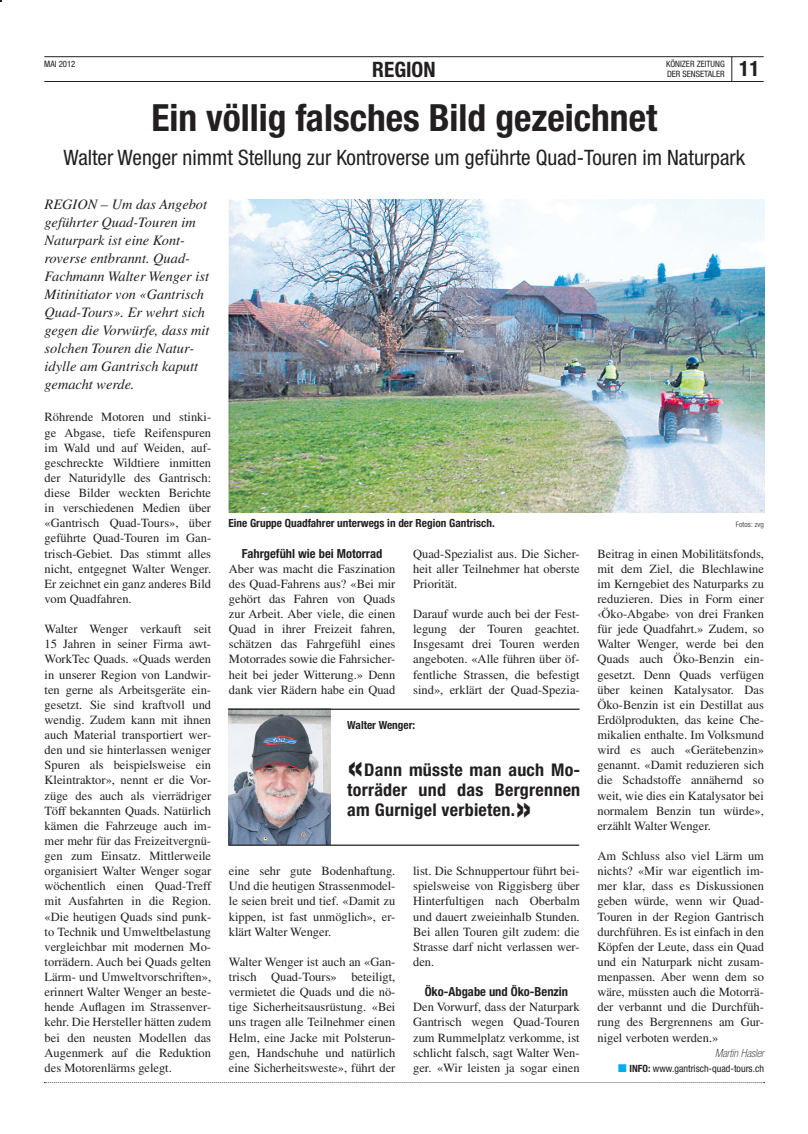
<style>
.page{position:relative;width:808px;height:1134px;background:#fff}
.page>*{position:absolute;margin:0;border:0;box-sizing:border-box;transform-origin:0 0}
.t1{font:700 condensed 37.5px "Helvetica Neue LT Std";color:#231f20}
.t2{font:condensed 21.25px "Helvetica Neue LT Std";color:#231f20}
.t3{font:700 condensed 21.25px "Helvetica Neue LT Std";color:#231f20}
.t4{font:700 condensed 17.5px/20px "Helvetica Neue LT Std";letter-spacing:.015em;color:#231f20;text-align:justify}
.t5{font:italic 14.38px/18px "Times LT Std";color:#231f20}
.t6{font:12.5px/15.1px "Times LT Std";color:#231f20;text-align:justify}
.t7{font:700 condensed 12.5px "Helvetica Neue LT Std";color:#231f20}
.t8{font:700 condensed 11.25px "Helvetica Neue LT Std";color:#231f20}
.t9{font:italic 100 condensed 11.25px "Helvetica Neue LT Std";color:#231f20}
.t10{font:condensed 10px "Helvetica Neue LT Std";color:#231f20}
.t11{font:condensed 8.75px "Helvetica Neue LT Std";color:#231f20}
.t12{font:300 condensed 7.5px "Helvetica Neue LT Std";letter-spacing:.015em;color:#231f20}
.s1{color:#00aeef}
.s2{font-weight:700}
.s3{font-size:37.5px}
</style>
<div class="page">
<hr style="left:44px;top:56px;width:720px;height:1px;background:#231f20">
<hr style="left:44px;top:81px;width:720px;height:1px;background:#231f20">
<svg style="left:44px;top:1082px;width:721px;height:1px"></svg>
<svg style="left:731px;top:57px;width:1px;height:24px"></svg>
<img style="left:228px;top:200px;width:536px;height:312px">
<img style="left:228px;top:710px;width:103px;height:134px">
<hr style="left:228px;top:709px;width:351px;height:1px;background:#231f20">
<hr style="left:228px;top:844px;width:351px;height:2px;background:#231f20">
<p class="t11" style="left:44px;top:59px;width:33px">MAI 2012</p>
<p class="t11" style="left:666px;top:59px;width:60px">Könizer zeitung</p>
<h2 class="t3" style="left:372px;top:56px;width:65px">region</h2>
<p class="t11" style="left:667px;top:69px;width:59px">Der Sensetaler</p>
<h2 class="t3" style="left:739px;top:56px;width:22px">11</h2>
<h1 class="t1" style="left:151px;top:95px;width:507px">Ein völlig falsches Bild gezeichnet</h1>
<h2 class="t2" style="left:63px;top:145px;width:683px">Walter Wenger nimmt Stellung zur Kontroverse um geführte Quad-Touren im Naturpark</h2>
<p class="t5" style="left:45px;top:195px;width:166px">REGION – Um das Angebot geführter Quad-Touren im<br>Naturpark ist eine Kont&shy;roverse entbrannt. Quad-<br>Fachmann Walter Wenger ist<br>Mitinitiator von «Gantrisch<br>Quad-Tours». Er wehrt sich gegen die Vorwürfe, dass mit solchen Touren die Natur&shy;idylle am Gantrisch kaputt gemacht werde.</p>
<p class="t6" style="left:45px;top:410px;width:168px">Röhrende Motoren und stinki&shy;ge Abgase, tiefe Reifenspuren im Wald und auf Weiden, auf&shy;geschreckte Wildtiere inmitten der Naturidylle des Gantrisch: diese Bilder weckten Berichte in verschiedenen Medien über «Gantrisch Quad-Tours», über geführte Quad-Touren im Gan&shy;trisch-Gebiet. Das stimmt alles nicht, entgegnet Walter Wenger.<br>Er zeichnet ein ganz anderes Bild vom Quadfahren.</p>
<p class="t6" style="left:45px;top:621px;width:168px">Walter Wenger verkauft seit 15 Jahren in seiner Firma awt-WorkTec Quads. «Quads werden in unserer Region von Landwir&shy;ten gerne als Arbeitsgeräte ein&shy;gesetzt. Sie sind kraftvoll und wendig. Zudem kann mit ihnen auch Material transportiert wer&shy;den und sie hinterlassen weniger Spuren als beispielsweise ein Kleintraktor», nennt er die Vor&shy;züge des auch als vierrädriger Töff bekannten Quads. Natürlich kämen die Fahrzeuge auch im&shy;mer mehr für das Freizeitvergnü&shy;gen zum Einsatz. Mittlerweile organisiert Walter Wenger sogar wöchentlich einen Quad-Treff mit Ausfahrten in die Region. «Die heutigen Quads sind punk&shy;to Technik und Umweltbelastung vergleichbar mit modernen Mo&shy;torrädern. Auch bei Quads gelten Lärm- und Umweltvorschriften», erinnert Walter Wenger an beste&shy;hende Auflagen im Strassenver&shy;kehr. Die Hersteller hätten zudem bei den neusten Modellen das Augenmerk auf die Reduktion des Motorenlärms gelegt.</p>
<p class="t8" style="left:228px;top:516px;width:268px">Eine Gruppe Quadfahrer unterwegs in der Region Gantrisch.</p>
<p class="t12" style="left:736px;top:520px;width:30px">Fotos: zvg</p>
<p class="t7" style="left:242px;top:545px;width:142px">Fahrgefühl wie bei Motorrad</p>
<p class="t6" style="left:229px;top:561px;width:168px">Aber was macht die Faszination des Quad-Fahrens aus? «Bei mir gehört das Fahren von Quads zur Arbeit. Aber viele, die einen Quad in ihrer Freizeit fahren, schätzen das Fahrgefühl eines Motorrades sowie die Fahrsicher&shy;heit bei jeder Witterung.» Denn dank vier Rädern habe ein Quad</p>
<p class="t6" style="left:597px;top:546px;width:168px">Beitrag in einen Mobilitätsfonds, mit dem Ziel, die Blechlawine im Kerngebiet des Naturparks zu reduzieren. Dies in Form einer ‹Öko-Abgabe› von drei Franken für jede Quadfahrt.» Zudem, so Walter Wenger, werde bei den Quads auch Öko-Benzin ein&shy;gesetzt. Denn Quads verfügen über keinen Katalysator. Das Öko-Benzin ist ein Destillat aus Erdölprodukten, das keine Che&shy;mikalien enthalte. Im Volksmund wird es auch «Gerätebenzin» genannt. «Damit reduzieren sich die Schadstoffe annähernd so weit, wie dies ein Katalysator bei normalem Benzin tun würde», erzählt Walter Wenger.</p>
<p class="t6" style="left:597px;top:848px;width:168px">Am Schluss also viel Lärm um nichts? «Mir war eigentlich im&shy;mer klar, dass es Diskussionen geben würde, wenn wir Quad-Touren in der Region Gantrisch durchführen. Es ist einfach in den Köpfen der Leute, dass ein Quad und ein Naturpark nicht zusam&shy;menpassen. Aber wenn dem so wäre, müssten auch die Motorrä&shy;der verbannt und die Durchfüh&shy;rung des Bergrennens am Gur&shy;nigel verboten werden.»</p>
<p class="t9" style="left:715px;top:1046px;width:50px">Martin Hasler</p>
<p class="t10" style="left:618px;top:1062px;width:147px"><span class="s1">■</span> <span class="s2">INFO:</span> www.gantrisch-quad-tours.ch</p>
<p class="t6" style="left:413px;top:546px;width:168px">Quad-Spezialist aus. Die Sicher&shy;heit aller Teilnehmer hat oberste Priorität.</p>
<p class="t6" style="left:413px;top:606px;width:168px">Darauf wurde auch bei der Fest&shy;legung der Touren geachtet.<br>Insgesamt drei Touren werden angeboten. «Alle führen über öf&shy;fentliche Strassen, die befestigt sind», erklärt der Quad-Spezia-</p>
<p class="t8" style="left:347px;top:718px;width:69px">Walter Wenger:</p>
<h3 class="t4" style="left:347px;top:759px;width:235px"><span class="s3">«</span>Dann müsste man auch Mo&shy;torräder und das Bergrennen am Gurnigel verbieten.<span class="s3">»</span></h3>
<p class="t6" style="left:413px;top:863px;width:168px">list. Die Schnuppertour führt bei&shy;spielsweise von Riggisberg über Hinterfultigen nach Oberbalm und dauert zweieinhalb Stunden.<br>Bei allen Touren gilt zudem: die Strasse darf nicht verlassen wer&shy;den.</p>
<p class="t7" style="left:425px;top:984px;width:145px">Öko-Abgabe und Öko-Benzin</p>
<p class="t6" style="left:413px;top:999px;width:168px">Den Vorwurf, dass der Naturpark Gantrisch wegen Quad-Touren zum Rummelplatz verkomme, ist schlicht falsch, sagt Walter Wen&shy;ger. «Wir leisten ja sogar einen</p>
<p class="t6" style="left:229px;top:863px;width:168px">eine sehr gute Bodenhaftung.<br>Und die heutigen Strassenmodel&shy;le seien breit und tief. «Damit zu kippen, ist fast unmöglich», er&shy;klärt Walter Wenger.</p>
<p class="t6" style="left:229px;top:954px;width:168px">Walter Wenger ist auch an «Gan&shy;trisch Quad-Tours» beteiligt, vermietet die Quads und die nö&shy;tige Sicherheitsausrüstung. «Bei uns tragen alle Teilnehmer einen Helm, eine Jacke mit Polsterun&shy;gen, Handschuhe und natürlich eine Sicherheitsweste», führt der</p>
</div>
